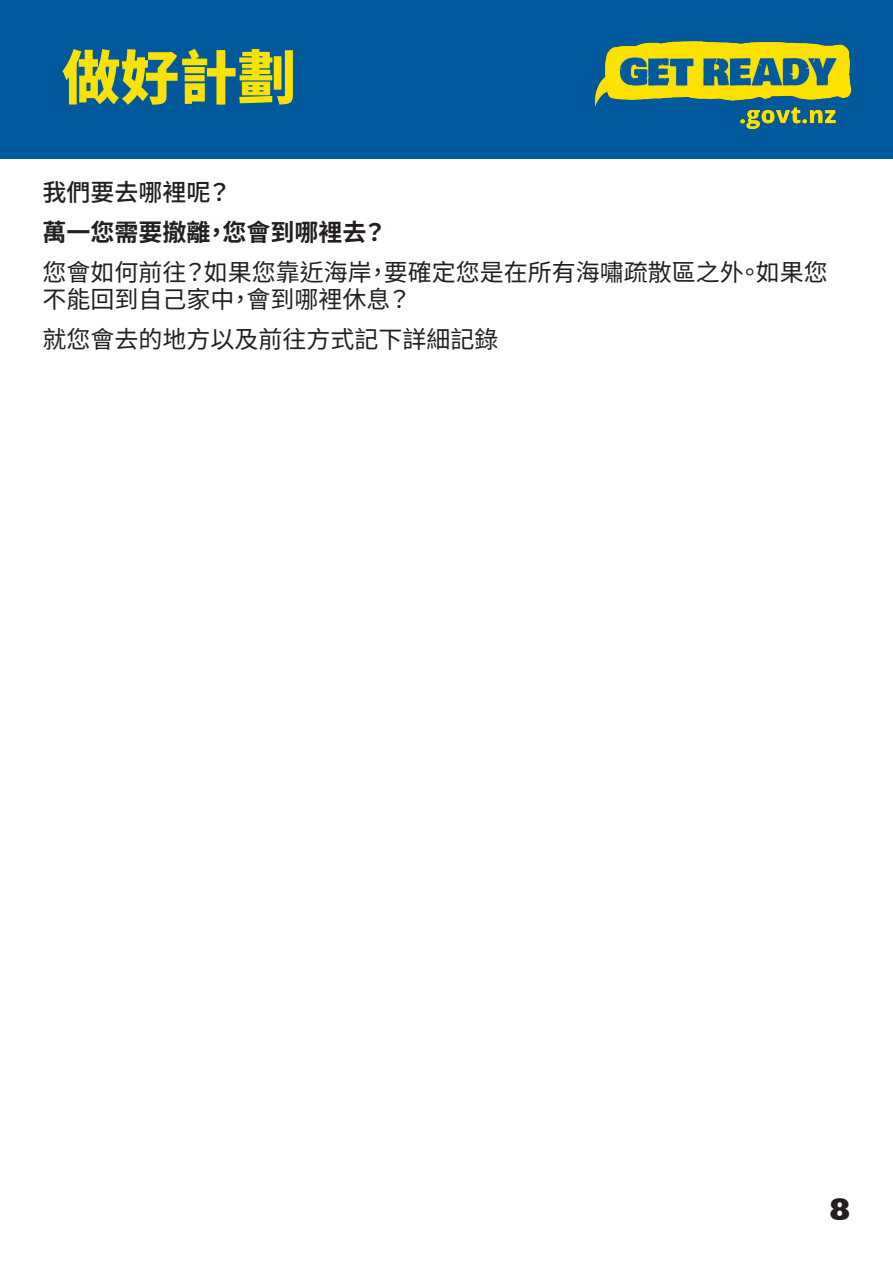
<style>
.page{position:relative;width:893px;height:1263px;background:#fff}
.page>*{position:absolute;margin:0;border:0;box-sizing:border-box;transform-origin:0 0}
.t1{font:800 58.5px "Source Han Sans TW";color:#f9e209}
.t2{font:24px/27px "Source Han Sans TW";color:#231f20}
.t3{font:700 24px "Source Han Sans TW";color:#231f20}
.t4{font:500 24px "Source Han Sans TW";color:#231f20}
.t5{font:24px "Bowlby One NZ Regular";color:#231f20}
</style>
<div class="page">
<div style="left:0;top:0;width:893px;height:159px;background:#00599b"></div>
<img style="left:595px;top:42px;width:255px;height:86px">
<h1 class="t1" style="left:62px;top:45px;width:235px">做好計劃</h1>
<h3 class="t4" style="left:43px;top:178px;width:190px">我們要去哪裡呢？</h3>
<h2 class="t3" style="left:43px;top:219px;width:346px">萬一您需要撤離，您會到哪裡去？</h2>
<p class="t2" style="left:43px;top:259px;width:787px">您會如何前往？如果您靠近海岸，要確定您是在所有海嘯疏散區之外。如果您不能回到自己家中，會到哪裡休息？</p>
<p class="t2" style="left:43px;top:326px;width:457px">就您會去的地方以及前往方式記下詳細記錄</p>
<p class="t5" style="left:830px;top:1190px;width:21px">8</p>
</div>
